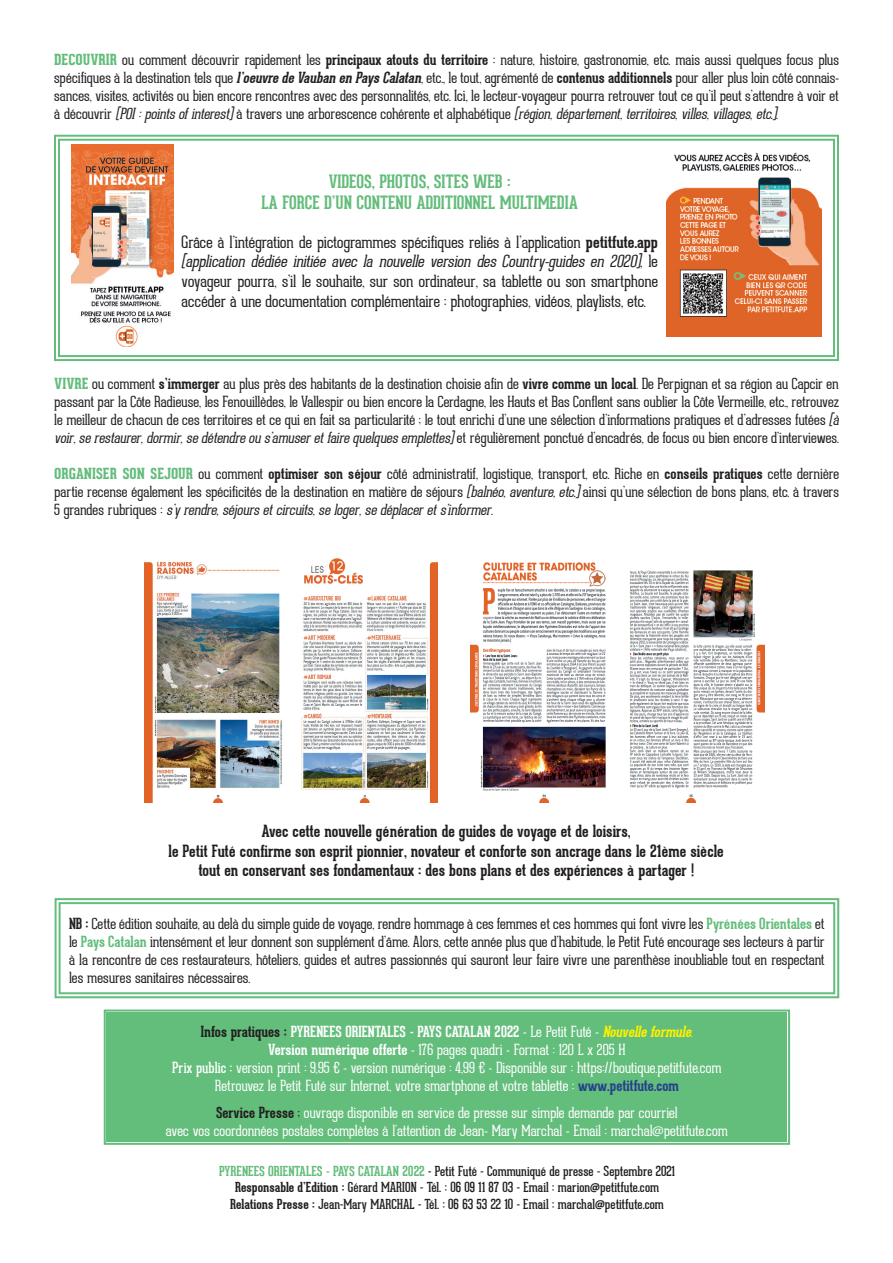
<style>
.page{position:relative;width:893px;height:1263px;background:#fff}
.page>*{position:absolute;margin:0;border:0;box-sizing:border-box;transform-origin:0 0}
.t1{font:700 18px/21px "Geared Slab";color:#63bd7b;text-align:center}
.t2{font:100 16.5px/19.5px "Geared Slab";letter-spacing:-.005em;color:#231f20;text-align:justify}
.t3{font:700 16.5px/19.5px "Geared Slab";color:#231f20;text-align:center}
.t4{font:100 15px/18px "Geared Slab";letter-spacing:-.005em;color:#231f20;text-align:justify}
.t5{font:100 15px/18px "Geared Slab";letter-spacing:-.005em;color:#fff;text-align:center}
.t6{font:13.5px/16.5px "Geared Slab";color:#231f20;text-align:center}
.s1{font-weight:800;color:#63bd7b}
.s2{font-weight:700}
.s3{font-weight:700;font-style:italic}
.s4{font-style:italic}
.s5{font-weight:700;color:#63bd7b}
.s6{font-weight:700;color:#231f20}
.s7{font-weight:700;font-style:italic;color:#fff101}
.s8{color:#fff101}
.s9{font-weight:400}
.s10{font-weight:700;color:#253f8e}
.s11{color:#231f20}
</style>
<div class="page">
<svg style="left:54px;top:134px;width:785px;height:228px"></svg>
<div style="left:58px;top:139px;width:777px;height:218px;border:2px solid #63bd7b"></div>
<img style="left:72px;top:145px;width:101px;height:201px">
<img style="left:666px;top:152px;width:155px;height:184px">
<div style="left:103px;top:1009px;width:688px;height:136px;background:#63bd7b"></div>
<div style="left:108px;top:1013px;width:678px;height:128px;border:2px solid #63bd7b"></div>
<svg style="left:54px;top:898px;width:786px;height:101px"></svg>
<div style="left:59px;top:902px;width:776px;height:92px;border:2px solid #63bd7b"></div>
<img style="left:144px;top:558px;width:294px;height:244px">
<img style="left:470px;top:562px;width:294px;height:240px">
<p class="t4" style="left:54px;top:51px;width:786px"><span class="s1">DECOUVRIR</span> ou comment découvrir rapidement les <span class="s2">principaux atouts du territoire</span> : nature, histoire, gastronomie, etc. mais aussi quelques focus plus spécifiques à la destination tels que <span class="s3">l’oeuvredeVauban en PaysCalatan</span>, etc., le tout, agrémenté de <span class="s2">contenus additionnels</span> pour aller plus loin côté connais&shy;sances, visites, activités ou bien encore rencontres avec des personnalités, etc. Ici, le lecteur-voyageur pourra retrouver tout ce qu’il peut s’attendre à voir et à d é c o u v r i r <span class="s4">(POI:pointsofinterest)</span>à t r a v e r s u n e a r b o r e s c e n c e c o h é r e n t e e t a l p h a b é t i q u e <span class="s4">(région,département,territoires,villes,villages,etc.)</span>.</p>
<p class="t1" style="left:261px;top:171px;width:318px">VIDEOS, PHOTOS, SITES WEB :<br>LA FORCE D’UN CONTENU ADDITIONNEL MULTIMEDIA</p>
<p class="t2" style="left:182px;top:233px;width:478px">Grâce à l’intégration de pictogrammes spécifiques reliés à l’application <span class="s2">petitfute.app </span><span class="s4">(application dédiée initiée avec la nouvelle version des Country-guides en 2020)</span>, l e voyageur pourra, s’il le souhaite, sur son ordinateur, sa tablette ou son smartphone accéder à une documentation complémentaire : photographies, vidéos, playlists, etc.</p>
<p class="t4" style="left:54px;top:375px;width:790px;text-align:left"><span class="s1">VIVRE</span> ou comment <span class="s2">s’immerger</span> au plus près des habitants de la destination choisie afin de <span class="s2">vivre comme un local</span>. De Perpignan et sa région au Capcir en passant par la Côte Radieuse, les Fenouillèdes, le Vallespir ou bien encore la Cerdagne, les Hauts et Bas Conflent sans oublier la Côte Vermeille, etc., retrouvez le meilleur de chacun de ces territoires et ce qui en fait sa particularité ; le tout enrichi d’une une sélection d’informations pratiques et d’adresses futées <span class="s4">(à voir,serestaurer,dormir,sedétendreou s’amuseretfairequelquesemplettes)</span>e t r é guli è re m e nt p o n ctu é d ’ e n c a dr é s , d e fo c u s o u b i e n e n c o re d ’ inte r v i e we s .</p>
<p class="t4" style="left:54px;top:465px;width:786px"><span class="s1">ORGANISER SON SEJOUR</span> ou comment <span class="s2">optimiser son séjour</span> côté administratif, logistique, transport, etc. Riche en <span class="s2">conseils pratiques</span> cette dernière partie recense également les spécificités de la destination en matière de séjours <span class="s4">(balnéo,aventure,etc.)</span>ainsi qu’une sélection de bons plans, etc. à travers 5 g r a n d e s r u b r i q u e s : <span class="s4">s’yrendre,séjoursetcircuits,seloger,sedéplacerets’informer.</span></p>
<p class="t3" style="left:169px;top:821px;width:557px">Avec cette nouvelle génération de guides de voyage et de loisirs,<br>le Petit Futé confirme son esprit pionnier, novateur et conforte son ancrage dans le 21ème siècle tout en conservant ses fondamentaux : des bons plans et des expériences à partager !</p>
<p class="t4" style="left:69px;top:915px;width:757px"><span class="s2">NB :</span> Cette édition souhaite, au delà du simple guide de voyage, rendre hommage à ces femmes et ces hommes qui font vivre les <span class="s5">Pyrénées Orientales</span> et le <span class="s5">Pays Catalan</span> intensément et leur donnent son supplément d’âme. Alors, cette année plus que d’habitude, le Petit Futé encourage ses lecteurs à partir à la rencontre de ces restaurateurs, hôteliers, guides et autres passionnés qui sauront leur faire vivre une parenthèse inoubliable tout en respectant les mesures sanitaires nécessaires.</p>
<p class="t5" style="left:172px;top:1023px;width:551px"><span class="s6">Infos pratiques :</span> <span class="s2">PYRENEES ORIENTALES - PAYS CATALAN 2022</span> - Le Petit Futé - <span class="s7">Nouvelleformule</span><span class="s8">.<br></span><span class="s2">Version numérique offerte</span> - 176 pages quadri - Format : 120 L x 205 H<br><span class="s9">Prix public :</span> version print : 9,95 € - version numérique : 4,99 € - Disponible sur : https://boutique.petitfute.com Retrouvez le Petit Futé sur Internet, votre smartphone et votre tablette : <span class="s10">www.petitfute.com</span></p>
<p class="t5" style="left:166px;top:1104px;width:564px"><span class="s6">Service Presse</span> <span class="s11">;</span> ouvrage disponible en service de presse sur simple demande par courriel<br>avec vos coordonnées postales complètes à l’attention de Jean- Mary Marchal - Email : marchal@petitfute.com</p>
<p class="t6" style="left:219px;top:1163px;width:458px"><span class="s5">PYRENEES ORIENTALES - PAYS CATALAN 2022</span> - Petit Futé - Communiqué de presse - Septembre 2021<br><span class="s2">Responsable d’Edition :</span> Gérard MARION - Tél. : 06 09 11 87 03 - Email : marion@petitfute.com<br><span class="s2">Relations Presse :</span> Jean-Mary MARCHAL - Tél. : 06 63 53 22 10 - Email : marchal@petitfute.com</p>
</div>
